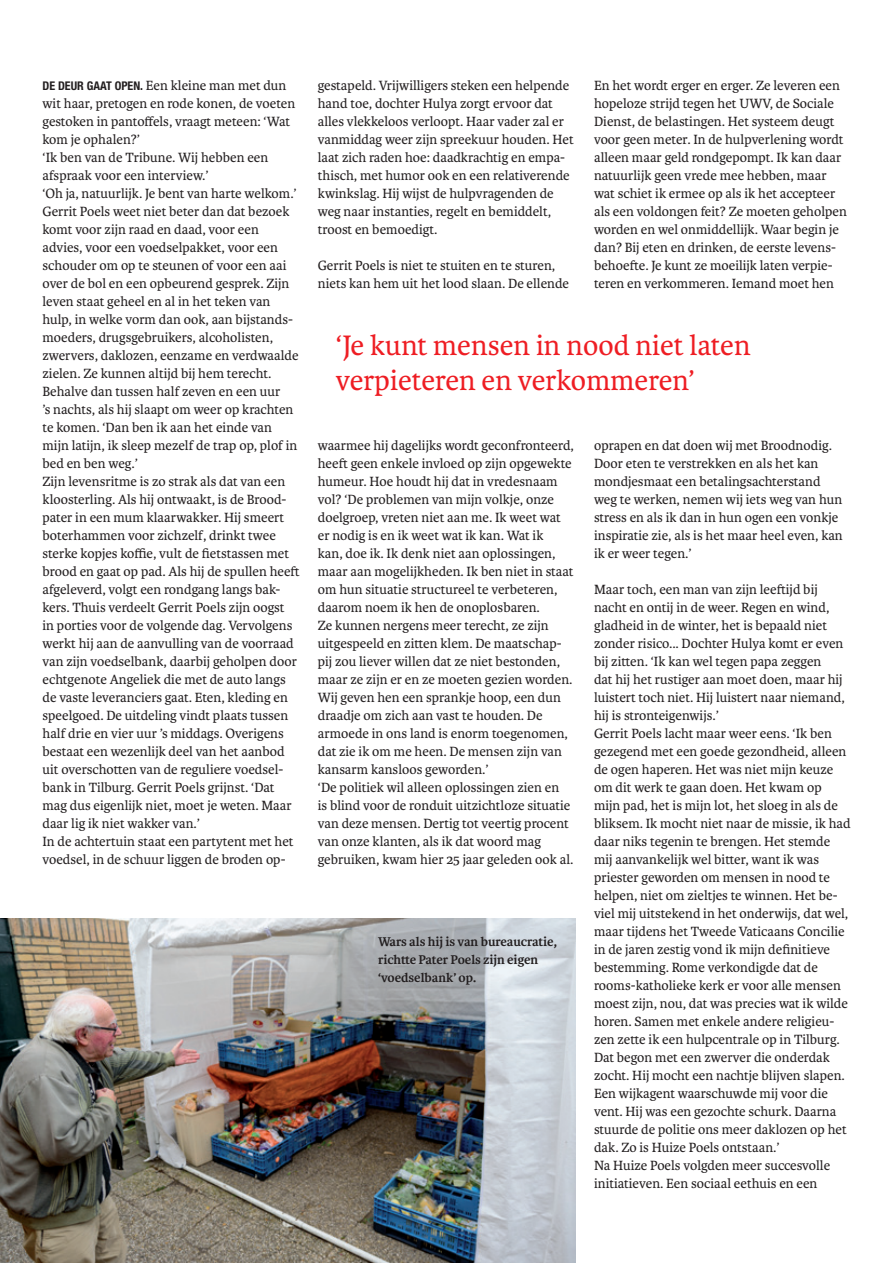
<style>
.page{position:relative;width:893px;height:1263px;background:#fff}
.page>*{position:absolute;margin:0;border:0;box-sizing:border-box;transform-origin:0 0}
.t1{font:30px/34.5px "Karmina";color:#ee1d23}
.t2{font:14.25px/18px "Karmina";color:#231f20}
.t3{font:700 13.5px/18px "Karmina";letter-spacing:-.005em;color:#231f20}
.s1{font-family:"Helvetica Neue LT Std";font-weight:700;font-stretch:condensed;font-size:12px}
</style>
<div class="page">
<img style="left:0;top:918px;width:575px;height:345px">
<p class="t2" style="left:594px;top:76px;width:254px">En het wordt erger en erger. Ze leveren een hopeloze strijd tegen het UWV, de Sociale Dienst, de belastingen. Het systeem deugt voor geen meter. In de hulpverlening wordt alleen maar geld rondgepompt. Ik kan daar natuurlijk geen vrede mee hebben, maar wat schiet ik ermee op als ik het accepteer als een voldongen feit? Ze moeten geholpen worden en wel onmiddellijk. Waar begin je dan? Bij eten en drinken, de eerste levens&shy;behoefte. Je kunt ze moeilijk laten verpie&shy;teren en verkommeren. Iemand moet hen</p>
<p class="t2" style="left:43px;top:77px;width:259px"><span class="s1">DE DEUR GAAT OPEN.</span> Een kleine man met dun wit haar, pretogen en rode konen, de voeten gestoken in pantoffels, vraagt meteen: ‘Wat kom je ophalen?’<br>‘Ik ben van de Tribune. Wij hebben een afspraak voor een interview.’<br>‘Oh ja, natuurlijk. Je bent van harte welkom.’ Gerrit Poels weet niet beter dan dat bezoek komt voor zijn raad en daad, voor een advies, voor een voedselpakket, voor een schouder om op te steunen of voor een aai over de bol en een opbeurend gesprek. Zijn leven staat geheel en al in het teken van hulp, in welke vorm dan ook, aan bijstands&shy;moeders, drugsgebruikers, alcoholisten, zwervers, daklozen, eenzame en verdwaalde zielen. Ze kunnen altijd bij hem terecht.<br>Behalve dan tussen half zeven en een uur<br>’s nachts, als hij slaapt om weer op krachten te komen. ‘Dan ben ik aan het einde van mijn latijn, ik sleep mezelf de trap op, plof in bed en ben weg.’<br>Zijn levensritme is zo strak als dat van een kloosterling. Als hij ontwaakt, is de Brood&shy;pater in een mum klaarwakker. Hij smeert boterhammen voor zichzelf, drinkt twee sterke kopjes koffie, vult de fietstassen met brood en gaat op pad. Als hij de spullen heeft afgeleverd, volgt een rondgang langs bak&shy;kers. Thuis verdeelt Gerrit Poels zijn oogst<br>in porties voor de volgende dag. Vervolgens werkt hij aan de aanvulling van de voorraad van zijn voedselbank, daarbij geholpen door echtgenote Angeliek die met de auto langs de vaste leveranciers gaat. Eten, kleding en speelgoed. De uitdeling vindt plaats tussen half drie en vier uur ’s middags. Overigens bestaat een wezenlijk deel van het aanbod uit overschotten van de reguliere voedsel&shy;bank in Tilburg. Gerrit Poels grijnst. ‘Dat mag dus eigenlijk niet, moet je weten. Maar daar lig ik niet wakker van.’<br>In de achtertuin staat een partytent met het voedsel, in de schuur liggen de broden op-</p>
<p class="t2" style="left:318px;top:76px;width:257px">gestapeld. Vrijwilligers steken een helpende hand toe, dochter Hulya zorgt ervoor dat alles vlekkeloos verloopt. Haar vader zal er vanmiddag weer zijn spreekuur houden. Het laat zich raden hoe: daadkrachtig en empa&shy;thisch, met humor ook en een relativerende kwinkslag. Hij wijst de hulpvragenden de weg naar instanties, regelt en bemiddelt, troost en bemoedigt.</p>
<p class="t2" style="left:318px;top:256px;width:253px">Gerrit Poels is niet te stuiten en te sturen, niets kan hem uit het lood slaan. De ellende</p>
<h1 class="t1" style="left:336px;top:329px;width:416px">‘Je kunt mensen in nood niet laten verpieteren en verkommeren’</h1>
<p class="t2" style="left:318px;top:437px;width:258px">waarmee hij dagelijks wordt geconfronteerd, heeft geen enkele invloed op zijn opgewekte humeur. Hoe houdt hij dat in vredesnaam vol? ‘De problemen van mijn volkje, onze doelgroep, vreten niet aan me. Ik weet wat er nodig is en ik weet wat ik kan. Wat ik<br>kan, doe ik. Ik denk niet aan oplossingen, maar aan mogelijkheden. Ik ben niet in staat om hun situatie structureel te verbeteren, daarom noem ik hen de onoplosbaren.<br>Ze kunnen nergens meer terecht, ze zijn uitgespeeld en zitten klem. De maatschap&shy;pij zou liever willen dat ze niet bestonden, maar ze zijn er en ze moeten gezien worden.<br>Wij geven hen een sprankje hoop, een dun draadje om zich aan vast te houden. De armoede in ons land is enorm toegenomen, dat zie ik om me heen. De mensen zijn van kansarm kansloos geworden.’<br>‘De politiek wil alleen oplossingen zien en<br>is blind voor de ronduit uitzichtloze situatie van deze mensen. Dertig tot veertig procent van onze klanten, als ik dat woord mag gebruiken, kwam hier 25 jaar geleden ook al.</p>
<p class="t2" style="left:594px;top:437px;width:250px">oprapen en dat doen wij met Broodnodig.<br>Door eten te verstrekken en als het kan mondjesmaat een betalingsachterstand weg te werken, nemen wij iets weg van hun stress en als ik dan in hun ogen een vonkje inspiratie zie, als is het maar heel even, kan ik er weer tegen.’</p>
<p class="t2" style="left:594px;top:581px;width:258px">Maar toch, een man van zijn leeftijd bij nacht en ontij in de weer. Regen en wind, gladheid in de winter, het is bepaald niet zonder risico... Dochter Hulya komt er even bij zitten. ‘Ik kan wel tegen papa zeggen<br>dat hij het rustiger aan moet doen, maar hij luistert toch niet. Hij luistert naar niemand, hij is stronteigenwijs.’<br>Gerrit Poels lacht maar weer eens. ‘Ik ben gezegend met een goede gezondheid, alleen de ogen haperen. Het was niet mijn keuze om dit werk te gaan doen. Het kwam op mijn pad, het is mijn lot, het sloeg in als de bliksem. Ik mocht niet naar de missie, ik had daar niks tegenin te brengen. Het stemde mij aanvankelijk wel bitter, want ik was priester geworden om mensen in nood te helpen, niet om zieltjes te winnen. Het be&shy;viel mij uitstekend in het onderwijs, dat wel, maar tijdens het Tweede Vaticaans Concilie in de jaren zestig vond ik mijn definitieve bestemming. Rome verkondigde dat de rooms-katholieke kerk er voor alle mensen moest zijn, nou, dat was precies wat ik wilde horen. Samen met enkele andere religieu&shy;zen zette ik een hulpcentrale op in Tilburg.<br>Dat begon met een zwerver die onderdak zocht. Hij mocht een nachtje blijven slapen.<br>Een wijkagent waarschuwde mij voor die vent. Hij was een gezochte schurk. Daarna stuurde de politie ons meer daklozen op het dak. Zo is Huize Poels ontstaan.’<br>Na Huize Poels volgden meer succesvolle initiatieven. Een sociaal eethuis en een</p>
<p class="t3" style="left:378px;top:933px;width:181px">Wars als hij is van bureaucratie, richtte Pater Poels zijn eigen ‘voedselbank’ op.</p>
</div>
